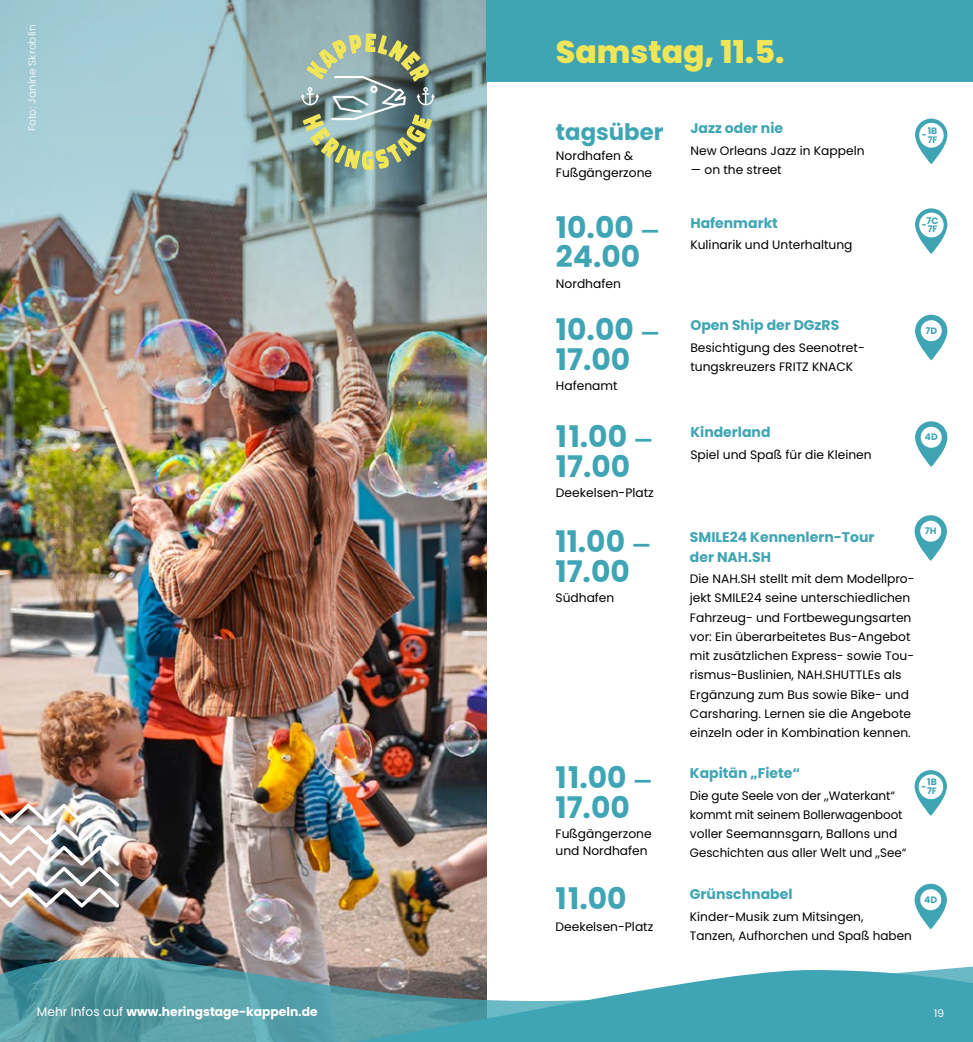
<style>
.page{position:relative;width:973px;height:1042px;background:#fff}
.page>*{position:absolute;margin:0;border:0;box-sizing:border-box;transform-origin:0 0}
.t1{font:800 31.5px "Poppins";color:#f1e558}
.t2{font:700 29.75px/29.8px "Poppins";color:#3fa5b4}
.t3{font:700 22.75px "Poppins";color:#3fa5b4}
.t4{font:700 14px/19.2px "Poppins";color:#3fa5b4}
.t5{font:12.25px/19.2px "Poppins";color:#000}
.t6{font:700 12.25px "Poppins";color:#fff}
.t7{font:12.25px "Poppins";color:#000;scale:1.3 1}
.t8{font:10.5px "Poppins";color:#fff}
.t9{font:700 9.28px/8.8px "Poppins";color:#3fa5b4}
.t10{font:700 9.28px "Poppins";color:#3fa5b4;scale:.92 1}
.s1{font-weight:400}
.s2{font-size:19.25px}
</style>
<div class="page">
<img style="left:0;top:448px;width:486px;height:508px">
<img style="left:0;top:0;width:486px;height:448px">
<svg style="left:301px;top:33px;width:134px;height:137px;background:#8c9f89"></svg>
<img style="left:0;top:803px;width:119px;height:104px">
<svg style="left:0;top:956px;width:972px;height:13px"></svg>
<svg style="left:0;top:969px;width:972px;height:73px;background:#5ea6b0"></svg>
<div style="left:486px;top:0;width:486px;height:82px;background:#3fa5b4"></div>
<svg style="left:915px;top:315px;width:32px;height:45px"></svg>
<svg style="left:915px;top:208px;width:32px;height:46px"></svg>
<div style="left:919px;top:213px;width:24px;height:24px;background:#fff;border-radius:50%"></div>
<svg style="left:915px;top:119px;width:32px;height:45px"></svg>
<div style="left:919px;top:123px;width:24px;height:25px;background:#fff;border-radius:50%"></div>
<svg style="left:915px;top:421px;width:32px;height:46px"></svg>
<svg style="left:914px;top:515px;width:32px;height:46px"></svg>
<svg style="left:914px;top:770px;width:32px;height:46px"></svg>
<div style="left:918px;top:774px;width:25px;height:25px;background:#fff;border-radius:50%"></div>
<svg style="left:914px;top:884px;width:32px;height:45px"></svg>
<p class="t8" style="left:26px;top:131px;width:108px;rotate:-90deg">Foto: Janine Skroblin</p>
<p class="t6" style="left:37px;top:1004px;width:282px"><span class="s1">Mehr Infos auf</span> www.heringstage-kappeln.de</p>
<h1 class="t1" style="left:556px;top:34px;width:230px">Samstag, 11.5.</h1>
<h3 class="t3" style="left:556px;top:118px;width:109px">tagsüber</h3>
<p class="t5" style="left:556px;top:147px;width:98px;line-height:17.5px">Nordhafen &amp;<br>Fußgängerzone</p>
<p class="t4" style="left:690px;top:119px;width:94px">Jazz oder nie</p>
<p class="t5" style="left:690px;top:141px;width:176px">New Orleans Jazz in Kappeln</p>
<p class="t7" style="left:690px;top:163px;width:72px">– on the street</p>
<p class="t9" style="left:927px;top:126px;width:11px">1B<br>7F</p>
<p class="t10" style="left:921px;top:130px;width:7px">-</p>
<h2 class="t2" style="left:556px;top:212px;width:106px">10.00 <span class="s2">–<br></span>24.00</h2>
<p class="t5" style="left:556px;top:274px;width:66px">Nordhafen</p>
<h2 class="t2" style="left:556px;top:315px;width:106px">10.00 <span class="s2">–<br></span>17.00</h2>
<p class="t5" style="left:556px;top:376px;width:63px">Hafenamt</p>
<p class="t4" style="left:690px;top:213px;width:89px">Hafenmarkt</p>
<p class="t5" style="left:690px;top:236px;width:164px">Kulinarik und Unterhaltung</p>
<p class="t4" style="left:690px;top:316px;width:150px">Open Ship der DGzRS</p>
<p class="t5" style="left:690px;top:338px;width:176px">Besichtigung des Seenotret&shy;tungskreuzers FRITZ KNACK</p>
<p class="t9" style="left:926px;top:216px;width:13px">7C<br>7F</p>
<p class="t10" style="left:921px;top:219px;width:7px">-</p>
<p class="t9" style="left:925px;top:326px;width:13px">7D</p>
<h2 class="t2" style="left:556px;top:422px;width:99px">11.00 <span class="s2">–<br></span>17.00</h2>
<p class="t5" style="left:556px;top:483px;width:99px">Deekelsen-Platz</p>
<p class="t4" style="left:690px;top:422px;width:82px">Kinderland</p>
<p class="t5" style="left:690px;top:445px;width:183px">Spiel und Spaß für die Kleinen</p>
<p class="t9" style="left:924px;top:433px;width:14px">4D</p>
<h2 class="t2" style="left:555px;top:527px;width:97px">11.00 <span class="s2">–<br></span>17.00</h2>
<p class="t5" style="left:555px;top:588px;width:60px">Südhafen</p>
<p class="t4" style="left:689px;top:528px;width:186px">SMILE24 Kennenlern-Tour der NAH.SH</p>
<p class="t5" style="left:689px;top:569px;width:226px">Die NAH.SH stellt mit dem Modellpro&shy;jekt SMILE24 seine unterschiedlichen Fahrzeug- und Fortbewegungsarten vor: Ein überarbeitetes Bus-Angebot mit zusätzlichen Express- sowie Tou&shy;rismus-Buslinien, NAH.SHUTTLEs als Ergänzung zum Bus sowie Bike- und Carsharing. Lernen sie die Angebote einzeln oder in Kombination kennen.</p>
<p class="t9" style="left:924px;top:526px;width:13px">7H</p>
<h2 class="t2" style="left:555px;top:762px;width:99px">11.00 <span class="s2">–<br></span>17.00</h2>
<p class="t5" style="left:555px;top:825px;width:98px;line-height:17.5px">Fußgängerzone und Nordhafen</p>
<p class="t4" style="left:689px;top:763px;width:112px">Kapitän „Fiete“</p>
<p class="t5" style="left:689px;top:786px;width:218px">Die gute Seele von der „Waterkant“ kommt mit seinem Bollerwagenboot voller Seemannsgarn, Ballons und Geschichten aus aller Welt und „See“</p>
<p class="t9" style="left:927px;top:778px;width:11px">1B<br>7F</p>
<p class="t10" style="left:921px;top:781px;width:7px">-</p>
<h2 class="t2" style="left:555px;top:884px;width:73px">11.00</h2>
<p class="t4" style="left:689px;top:885px;width:104px">Grünschnabel</p>
<p class="t5" style="left:689px;top:907px;width:223px">Kinder-Musik zum Mitsingen,<br>Tanzen, Aufhorchen und Spaß haben</p>
<p class="t5" style="left:555px;top:917px;width:99px">Deekelsen-Platz</p>
<p class="t9" style="left:924px;top:895px;width:14px">4D</p>
<p class="t8" style="left:933px;top:1007px;width:11px">19</p>
</div>
